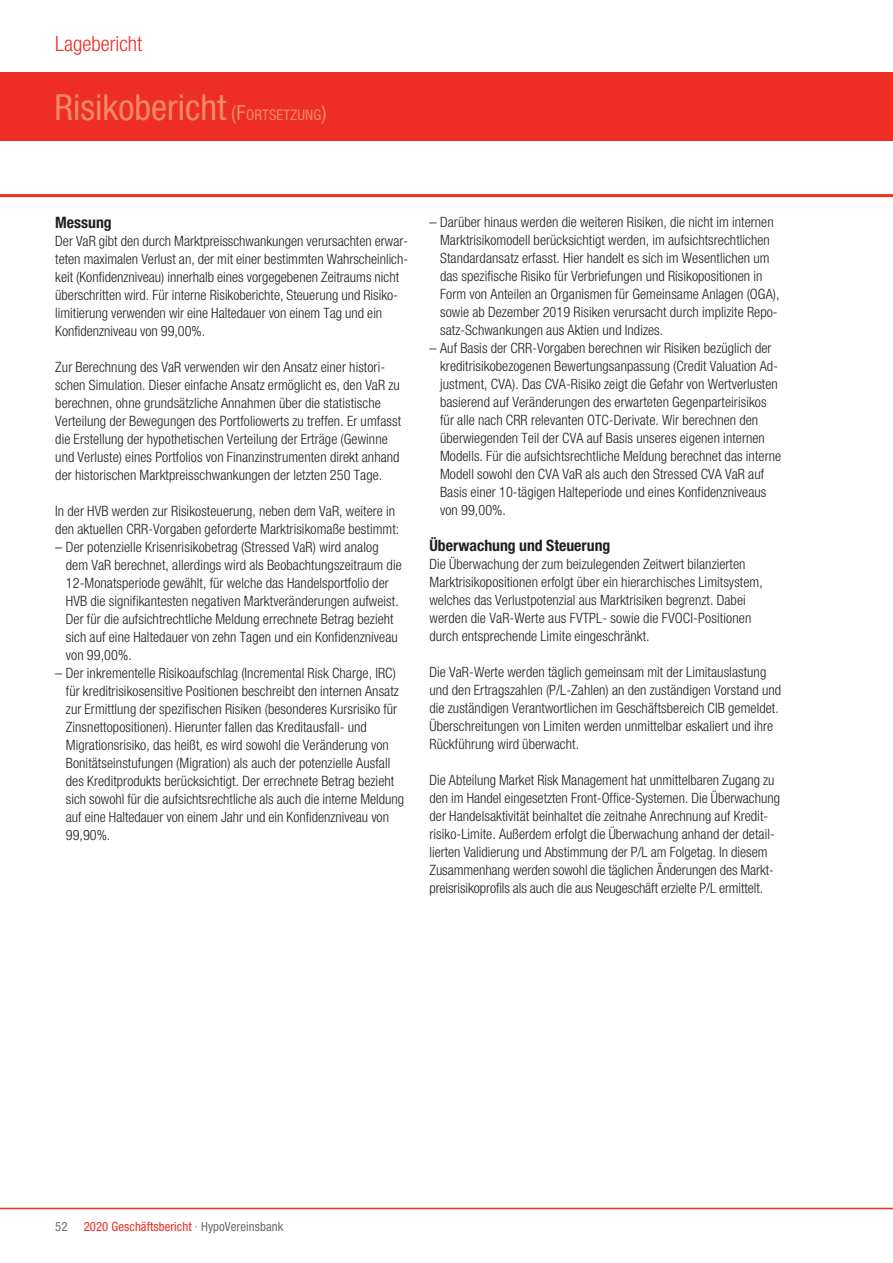
<style>
.page{position:relative;width:893px;height:1263px;background:#fff}
.page>*{position:absolute;margin:0;border:0;box-sizing:border-box;transform-origin:0 0}
.t1{font:condensed 36px "Helvetica Neue";color:#f58966}
.t2{font:300 condensed 21px "Helvetica Neue";color:#ee2e22}
.t3{font:700 condensed 15.75px "Helvetica Neue";color:#231f20}
.t4{font:300 14.25px/18px "Helvetica HVB Cond";letter-spacing:.005em;color:#231f20}
.t5{font:condensed 12.75px "Helvetica Neue";letter-spacing:.005em;color:#ee2e22}
.t6{font:condensed 12.75px "Helvetica Neue";color:#6c6d70}
.s1{font-size:21px}
.s2{font-size:14.7px}
.s3{color:#6c6d70}
</style>
<div class="page">
<hr style="left:0;top:1208px;width:893px;height:1px;background:#ee2e22">
<div style="left:0;top:72px;width:893px;height:68px;background:#ee2e22"></div>
<hr style="left:0;top:194px;width:893px;height:3px;background:#ee2e22">
<h2 class="t2" style="left:55px;top:31px;width:89px">Lagebericht</h2>
<h1 class="t1" style="left:55px;top:87px;width:274px">Risikobericht <span class="s1">(F</span><span class="s2">ORTSETZUNG</span><span class="s1">)</span></h1>
<p class="t3" style="left:55px;top:213px;width:58px">Messung</p>
<p class="t4" style="left:55px;top:232px;width:354px">Der VaR gibt den durch Marktpreisschwankungen verursachten erwar&shy;teten maximalen Verlust an, der mit einer bestimmten Wahrscheinlich&shy;keit (Konfidenzniveau) innerhalb eines vorgegebenen Zeitraums nicht überschritten wird. Für interne Risikoberichte, Steuerung und Risiko&shy;limitierung verwenden wir eine Haltedauer von einem Tag und ein Konfidenzniveau von 99,00%.</p>
<p class="t4" style="left:55px;top:358px;width:347px">Zur Berechnung des VaR verwenden wir den Ansatz einer histori&shy;schen Simulation. Dieser einfache Ansatz ermöglicht es, den VaR zu berechnen, ohne grundsätzliche Annahmen über die statistische Verteilung der Bewegungen des Portfoliowerts zu treffen. Er umfasst die Erstellung der hypothetischen Verteilung der Erträge (Gewinne und Verluste) eines Portfolios von Finanzinstrumenten direkt anhand der historischen Marktpreisschwankungen der letzten 250 Tage.</p>
<p class="t4" style="left:55px;top:502px;width:346px">In der HVB werden zur Risikosteuerung, neben dem VaR, weitere in den aktuellen CRR-Vorgaben geforderte Marktrisikomaße bestimmt:</p>
<p class="t4" style="left:66px;top:538px;width:337px;text-indent:-11px">– Der potenzielle Krisenrisikobetrag (Stressed VaR) wird analog dem VaR berechnet, allerdings wird als Beobachtungszeitraum die 12-Monatsperiode gewählt, für welche das Handelsportfolio der HVB die signifikantesten negativen Marktveränderungen aufweist.<br>Der für die aufsichtrechtliche Meldung errechnete Betrag bezieht sich auf eine Haltedauer von zehn Tagen und ein Konfidenzniveau von 99,00%.</p>
<p class="t4" style="left:66px;top:664px;width:340px;text-indent:-11px">– Der inkrementelle Risikoaufschlag (Incremental Risk Charge, IRC) für kreditrisikosensitive Positionen beschreibt den internen Ansatz zur Ermittlung der spezifischen Risiken (besonderes Kursrisiko für Zinsnettopositionen). Hierunter fallen das Kreditausfall- und Migrationsrisiko, das heißt, es wird sowohl die Veränderung von Bonitätseinstufungen (Migration) als auch der potenzielle Ausfall des Kreditprodukts berücksichtigt. Der errechnete Betrag bezieht sich sowohl für die aufsichtsrechtliche als auch die interne Meldung auf eine Haltedauer von einem Jahr und ein Konfidenzniveau von 99,90%.</p>
<p class="t4" style="left:440px;top:213px;width:341px;text-indent:-11px">– Darüber hinaus werden die weiteren Risiken, die nicht im internen Marktrisikomodell berücksichtigt werden, im aufsichtsrechtlichen Standardansatz erfasst. Hier handelt es sich im Wesentlichen um das spezifische Risiko für Verbriefungen und Risikopositionen in Form von Anteilen an Organismen für Gemeinsame Anlagen (OGA), sowie ab Dezember 2019 Risiken verursacht durch implizite Repo&shy;satz-Schwankungen aus Aktien und Indizes.</p>
<p class="t4" style="left:440px;top:339px;width:343px;text-indent:-11px">– Auf Basis der CRR-Vorgaben berechnen wir Risiken bezüglich der kreditrisikobezogenen Bewertungsanpassung (Credit Valuation Ad&shy;justment, CVA). Das CVA-Risiko zeigt die Gefahr von Wertverlusten basierend auf Veränderungen des erwarteten Gegenparteirisikos für alle nach CRR relevanten OTC-Derivate. Wir berechnen den überwiegenden Teil der CVA auf Basis unseres eigenen internen Modells. Für die aufsichtsrechtliche Meldung berechnet das interne Modell sowohl den CVA VaR als auch den Stressed CVA VaR auf Basis einer 10-tägigen Halteperiode und eines Konfidenzniveaus von 99,00%.</p>
<p class="t3" style="left:429px;top:536px;width:182px">Überwachung und Steuerung</p>
<p class="t4" style="left:429px;top:555px;width:335px">Die Überwachung der zum beizulegenden Zeitwert bilanzierten Marktrisikopositionen erfolgt über ein hierarchisches Limitsystem, welches das Verlustpotenzial aus Marktrisiken begrenzt. Dabei werden die VaR-Werte aus FVTPL- sowie die FVOCI-Positionen durch entsprechende Limite eingeschränkt.</p>
<p class="t4" style="left:429px;top:663px;width:353px">Die VaR-Werte werden täglich gemeinsam mit der Limitauslastung und den Ertragszahlen (P/L-Zahlen) an den zuständigen Vorstand und die zuständigen Verantwortlichen im Geschäftsbereich CIB gemeldet.<br>Überschreitungen von Limiten werden unmittelbar eskaliert und ihre Rückführung wird überwacht.</p>
<p class="t4" style="left:429px;top:771px;width:352px">Die Abteilung Market Risk Management hat unmittelbaren Zugang zu den im Handel eingesetzten Front-Office-Systemen. Die Überwachung der Handelsaktivität beinhaltet die zeitnahe Anrechnung auf Kredit&shy;risiko-Limite. Außerdem erfolgt die Überwachung anhand der detail&shy;lierten Validierung und Abstimmung der P/L am Folgetag. In diesem Zusammenhang werden sowohl die täglichen Änderungen des Markt&shy;preisrisikoprofils als auch die aus Neugeschäft erzielte P/L ermittelt.</p>
<p class="t6" style="left:55px;top:1218px;width:14px">52</p>
<p class="t5" style="left:84px;top:1218px;width:201px">2020 Geschäftsbericht <span class="s3">· HypoVereinsbank</span></p>
</div>
